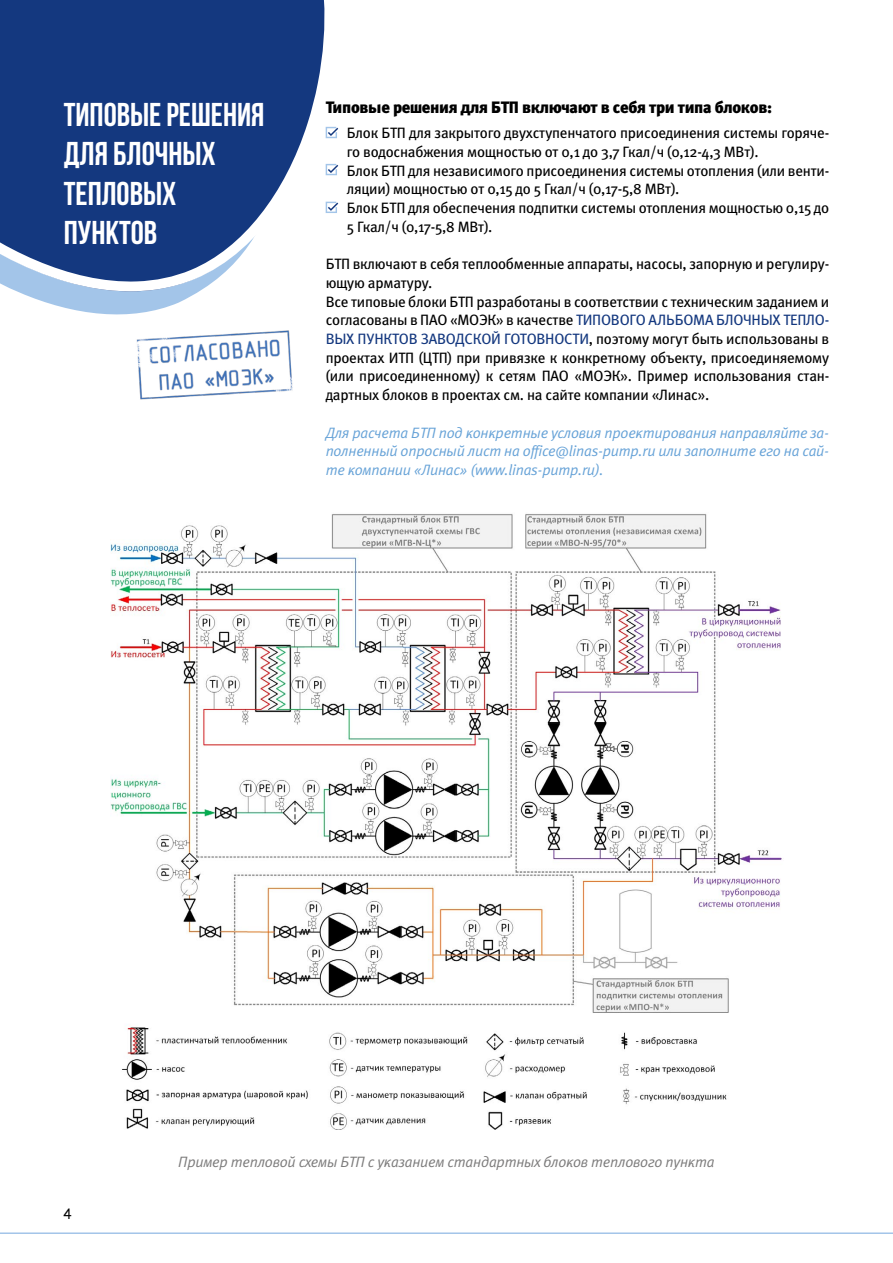
<style>
.page{position:relative;width:893px;height:1263px;background:#fff}
.page>*{position:absolute;margin:0;border:0;box-sizing:border-box;transform-origin:0 0}
.t1{font:700 33px/39.6px "Bebas Neue";color:#fff}
.t2{font:16.5px "Meta Black C";letter-spacing:-.02em;color:#000}
.t3{font:15px/18.8px "Meta Book C";letter-spacing:-.015em;color:#000}
.t4{font:italic 15px/18.8px "Meta Normal C";letter-spacing:-.015em;color:#66a2d7;text-align:justify}
.t5{font:italic 15px "Meta Normal C";letter-spacing:-.015em;color:#7c7b7b}
.t6{font:15px "Kontora";color:#000}
.s1{color:#14387f}
</style>
<div class="page">
<svg style="left:19px;top:292px;width:179px;height:23px;fill:#a3c5e9"></svg>
<svg style="left:0;top:0;width:339px;height:291px;fill:#14387f"></svg>
<svg style="left:326px;top:127px;width:12px;height:11px"></svg>
<svg style="left:326px;top:164px;width:12px;height:11px"></svg>
<svg style="left:326px;top:202px;width:12px;height:11px"></svg>
<img style="left:110px;top:514px;width:672px;height:616px">
<hr style="left:0;top:1232px;width:893px;height:2px;background:#a3c5e9">
<img style="left:136px;top:330px;width:157px;height:70px">
<p class="t1" style="left:64px;top:94px;width:202px">ТИПОВЫЕ РЕШЕНИЯ<br>ДЛЯ БЛОЧНЫХ</p>
<p class="t1" style="left:64px;top:173px;width:114px">ТЕПЛОВЫХ</p>
<p class="t1" style="left:64px;top:213px;width:95px">ПУНКТОВ</p>
<p class="t2" style="left:326px;top:98px;width:448px">Типовые решения для БТП включают в себя три типа блоков:</p>
<p class="t3" style="left:347px;top:124px;width:484px">Блок БТП для закрытого двухступенчатого присоединения системы горяче&shy;го водоснабжения мощностью от 0,1 до 3,7 Гкал/ч (0,12-4,3 МВт).</p>
<p class="t3" style="left:347px;top:161px;width:484px">Блок БТП для независимого присоединения системы отопления (или венти&shy;ляции) мощностью от 0,15 до 5 Гкал/ч (0,17-5,8 МВт).</p>
<p class="t3" style="left:347px;top:198px;width:484px">Блок БТП для обеспечения подпитки системы отопления мощностью 0,15 до<br>5 Гкал/ч (0,17-5,8 МВт).</p>
<p class="t3" style="left:326px;top:255px;width:505px">БТП включают в себя теплообменные аппараты, насосы, запорную и регулиру&shy;ющую арматуру.</p>
<p class="t3" style="left:326px;top:292px;width:505px;text-align:justify">Все типовые блоки БТП разработаны в соответствии с техническим заданием и согласованы в ПАО «МОЭК» в качестве <span class="s1">ТИПОВОГО АЛЬБОМА БЛОЧНЫХ ТЕПЛО-ВЫХ ПУНКТОВ ЗАВОДСКОЙ ГОТОВНОСТИ</span>, поэтому могут быть использованы в проектах ИТП (ЦТП) при привязке к конкретному объекту, присоединяемому (или присоединенному) к сетям ПАО «МОЭК». Пример использования стан&shy;дартных блоков в проектах см. на сайте компании «Линас».</p>
<p class="t4" style="left:326px;top:423px;width:505px">Для расчета БТП под конкретные условия проектирования направляйте за&shy;полненный опросный лист на office@linas-pump.ru или заполните его на сай&shy;те компании «Линас» (www.linas-pump.ru).</p>
<p class="t6" style="left:64px;top:1204px;width:9px">4</p>
<p class="t5" style="left:178px;top:1154px;width:538px">Пример тепловой схемы БТП с указанием стандартных блоков теплового пункта</p>
</div>
